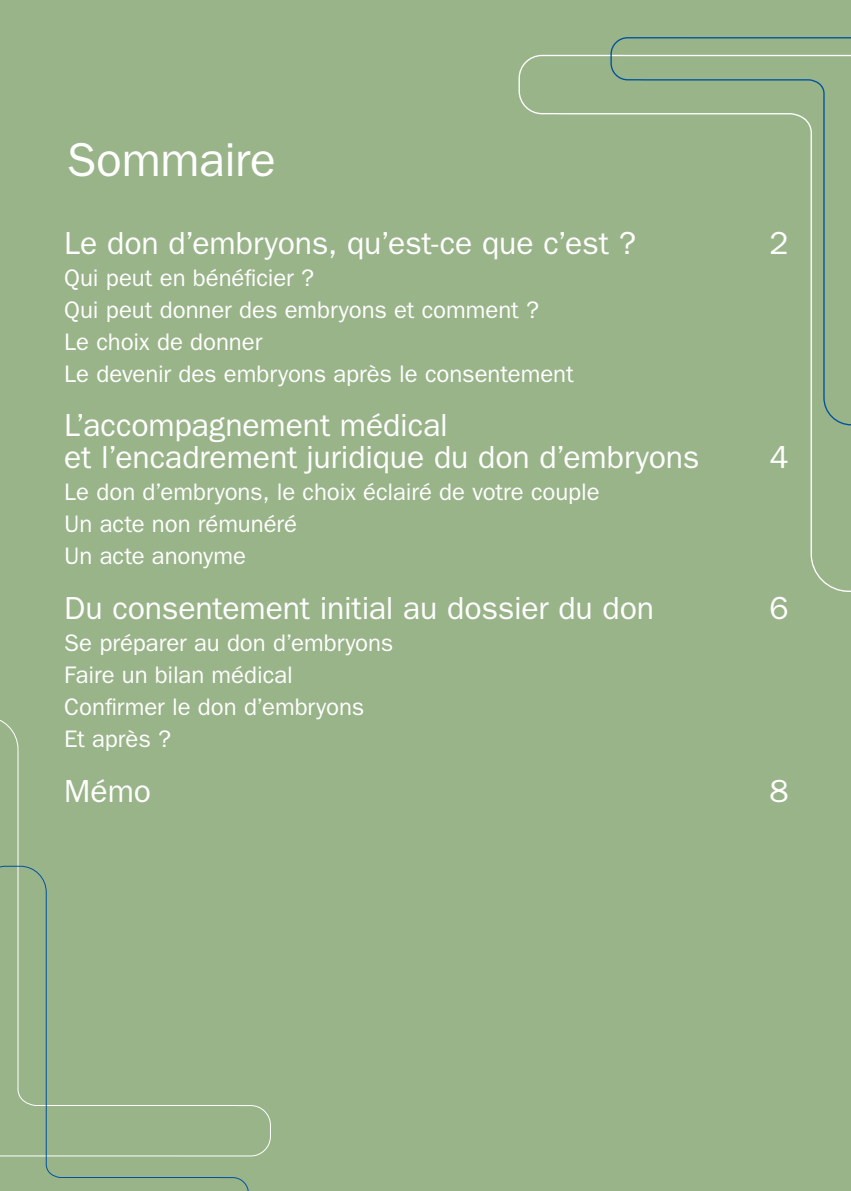
<style>
.page{position:relative;width:851px;height:1191px;background:#fff}
.page>*{position:absolute;margin:0;border:0;box-sizing:border-box;transform-origin:0 0}
.t1{font:47.6px "Franklin Gothic";letter-spacing:-.005em;color:#fff}
.t2{font:32px/32px "Franklin Gothic";letter-spacing:-.005em;color:#fff}
.t3{font:24px/32px "Franklin Gothic";letter-spacing:-.005em;color:#fff}
</style>
<div class="page">
<div style="left:0;top:0;width:850px;height:1191px;background:#99b489"></div>
<svg style="left:518px;top:54px;width:332px;height:538px"></svg>
<svg style="left:609px;top:37px;width:241px;height:389px"></svg>
<svg style="left:0;top:865px;width:249px;height:326px"></svg>
<h1 class="t1" style="left:67px;top:132px;width:210px">Sommaire</h1>
<h2 class="t2" style="left:64px;top:227px;width:573px">Le don d’embryons, qu’est-ce que c’est ?</h2>
<h2 class="t2" style="left:769px;top:227px;width:21px">2</h2>
<p class="t3" style="left:64px;top:262px;width:511px">Qui peut en bénéficier ?<br>Qui peut donner des embryons et comment ?<br>Le choix de donner<br>Le devenir des embryons après le consentement</p>
<h2 class="t2" style="left:64px;top:410px;width:636px">L’accompagnement médical<br>et l’encadrement juridique du don d’embryons</h2>
<h2 class="t2" style="left:769px;top:442px;width:21px">4</h2>
<p class="t3" style="left:64px;top:476px;width:537px">Le don d’embryons, le choix éclairé de votre couple<br>Un acte non rémunéré<br>Un acte anonyme</p>
<h2 class="t2" style="left:64px;top:592px;width:591px">Du consentement initial au dossier du don</h2>
<h2 class="t2" style="left:769px;top:592px;width:21px">6</h2>
<p class="t3" style="left:64px;top:627px;width:330px">Se préparer au don d’embryons<br>Faire un bilan médical<br>Confirmer le don d’embryons<br>Et après ?</p>
<h2 class="t2" style="left:64px;top:775px;width:88px">Mémo</h2>
<h2 class="t2" style="left:769px;top:775px;width:21px">8</h2>
</div>
